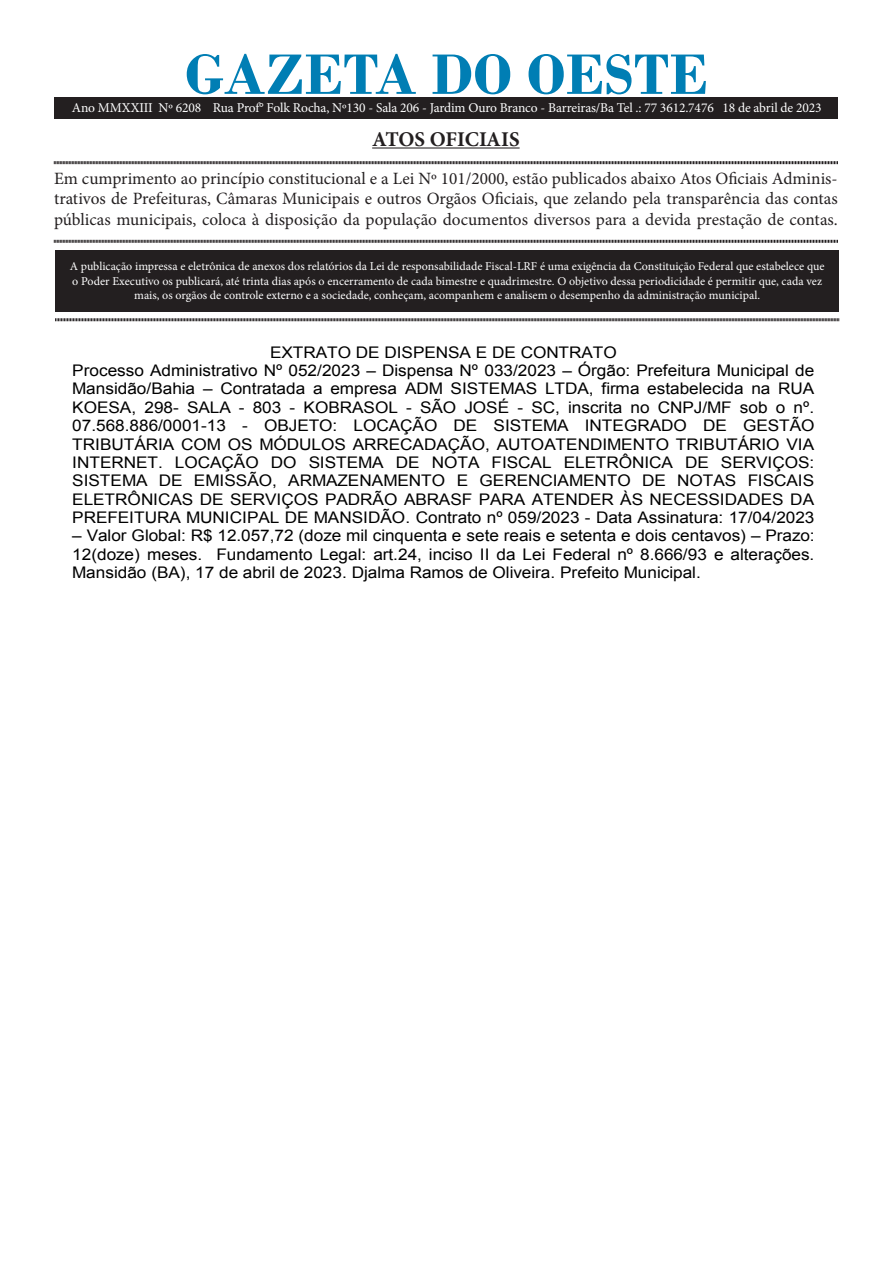
<style>
.page{position:relative;width:893px;height:1263px;background:#fff}
.page>*{position:absolute;margin:0;border:0;box-sizing:border-box;transform-origin:0 0}
.t1{font:700 60px "Bodoni";color:#007eb4}
.t2{font:700 21px "Minion Pro";letter-spacing:-.005em;color:#231f20}
.t3{font:17.25px/20.7px "Minion Pro";color:#231f20;text-align:justify}
.t4{font:16.05px/18.3px "Arial";letter-spacing:-.005em;color:#000;text-align:center;scale:1.07 1}
.t5{font:13.5px "Minion Pro";letter-spacing:-.01em;color:#fff}
.t6{font:12px/14.4px "Minion Pro";color:#fff;text-align:center}
.s1{font-style:inherit}
</style>
<div class="page">
<div style="left:55px;top:250px;width:784px;height:61px;background:#231f20"></div>
<hr style="left:372px;top:147px;width:148px;height:2px;background:#231f20">
<svg style="left:54px;top:161px;width:784px;height:4px;background:#908e8e"></svg>
<svg style="left:54px;top:239px;width:784px;height:4px;background:#908e8e"></svg>
<svg style="left:55px;top:318px;width:784px;height:4px;background:#908e8e"></svg>
<div style="left:54px;top:98px;width:784px;height:20px;background:#231f20"></div>
<p class="t1" style="left:185px;top:39px;width:525px">GAZETA DO OESTE</p>
<p class="t2" style="left:372px;top:124px;width:149px">ATOS OFICIAIS</p>
<p class="t3" style="left:54px;top:168px;width:785px">Em cumprimento ao princípio constitucional e a Lei Nº 101/2000, estão publicados abaixo Atos Oficiais Adminis&shy;trativos de Prefeituras, Câmaras Municipais e outros Orgãos Oficiais, que zelando pela transparência das contas públicas municipais, coloca à disposição da população documentos diversos para a devida prestação de contas.</p>
<p class="t6" style="left:70px;top:259px;width:756px">A publicação impressa e eletrônica de anexos dos relatórios da Lei de responsabilidade Fiscal-LRF é uma exigência da Constituição Federal que estabelece que o Poder Executivo os publicará, até trinta dias após o encerramento de cada bimestre e quadrimestre. O objetivo dessa periodicidade é permitir que, cada vez mais, os orgãos de controle externo e a sociedade, conheçam, acompanhem e analisem o desempenho da administração municipal.</p>
<p class="t5" style="left:72px;top:98px;width:751px">Ano MMXXIII Nº 6208 Rua Prof° Folk Rocha, Nº130 - Sala 206 - Jardim Ouro Branco - Barreiras/Ba Tel .: 77 3612.7476 18 de abril de 2023</p>
<p class="t4" style="left:72px;top:343px;width:695px">EXTRATO DE DISPENSA E DE CONTRATO<br>Processo Administrativo Nº 052/2023 <span class="s1">–</span> Dispensa Nº 033/2023 <span class="s1">–</span> Órgão: Prefeitura Municipal de Mansidão/Bahia <span class="s1">–</span> Contratada a empresa ADM SISTEMAS LTDA, firma estabelecida na RUA KOESA, 298- SALA - 803 - KOBRASOL - SÃO JOSÉ - SC, inscrita no CNPJ/MF sob o nº.<br>07.568.886/0001-13 - OBJETO: LOCAÇÃO DE SISTEMA INTEGRADO DE GESTÃO TRIBUTÁRIA COM OS MÓDULOS ARRECADAÇÃO, AUTOATENDIMENTO TRIBUTÁRIO VIA INTERNET. LOCAÇÃO DO SISTEMA DE NOTA FISCAL ELETRÔNICA DE SERVIÇOS:<br>SISTEMA DE EMISSÃO, ARMAZENAMENTO E GERENCIAMENTO DE NOTAS FISCAIS ELETRÔNICAS DE SERVIÇOS PADRÃO ABRASF PARA ATENDER ÀS NECESSIDADES DA PREFEITURA MUNICIPAL DE MANSIDÃO. Contrato nº 059/2023 - Data Assinatura: 17/04/2023</p>
<p class="t4" style="left:72px;top:527px;width:695px;text-align:justify"><span class="s1">–</span> Valor Global: R$ 12.057,72 (doze mil cinquenta e sete reais e setenta e dois centavos) <span class="s1">–</span> Prazo:<br>12(doze) meses. Fundamento Legal: art.24, inciso II da Lei Federal nº 8.666/93 e alterações.<br>Mansidão (BA), 17 de abril de 2023. Djalma Ramos de Oliveira. Prefeito Municipal.</p>
</div>
